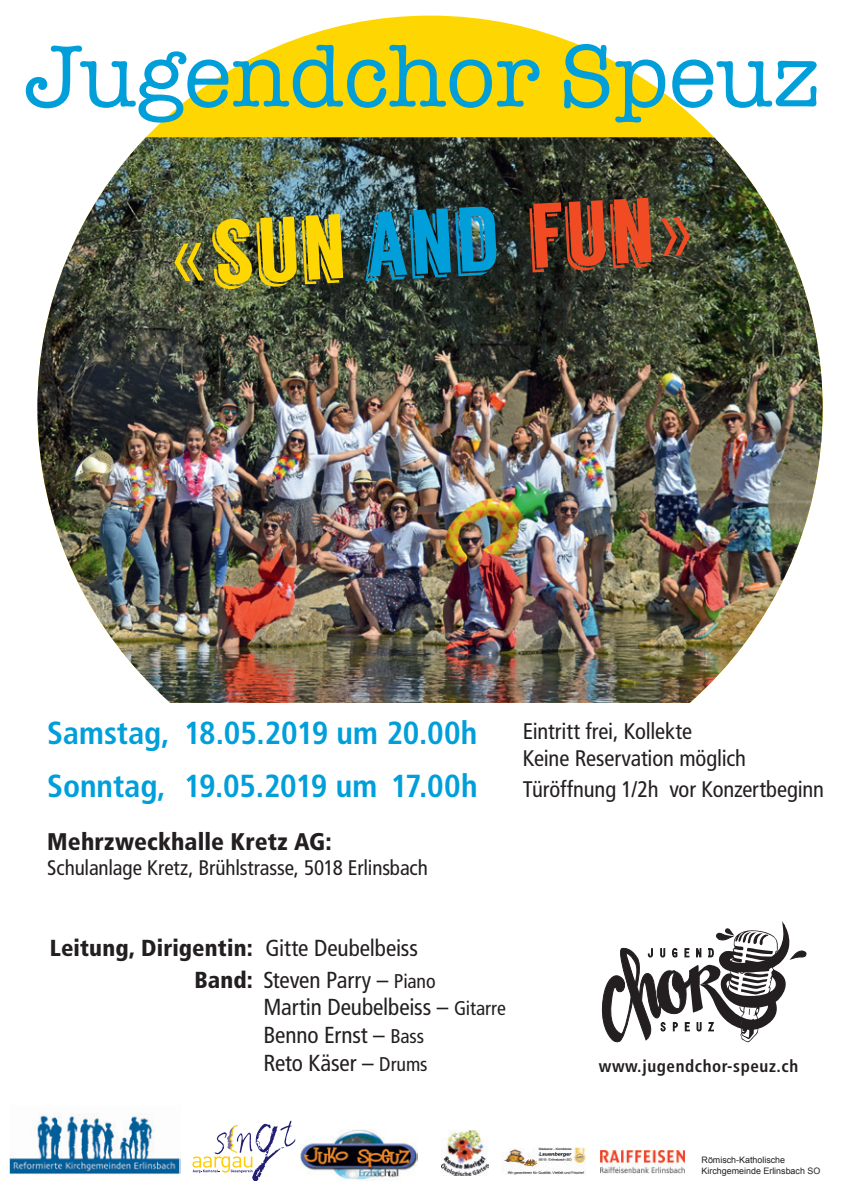
<style>
.page{position:relative;width:842px;height:1191px;background:#fff}
.page>*{position:absolute;margin:0;border:0;box-sizing:border-box;transform-origin:0 0}
.t1{font:91.6px "Langdon";color:#fed702}
.t2{font:90.4px "American Typewriter";color:#009fda}
.t3{font:700 condensed 31.8px/52.6px "Frutiger LT Std";letter-spacing:-.005em;color:#009fda}
.t4{font:900 condensed 24px "Frutiger LT Std";letter-spacing:.005em;color:#231f20}
.t5{font:condensed 23.2px/27.8px "Frutiger LT Std";letter-spacing:-.005em;color:#231f20}
.t6{font:condensed 22.6px/27px "Frutiger LT Std";letter-spacing:-.005em;color:#231f20}
.t7{font:condensed 21px "Frutiger LT Std";letter-spacing:-.005em;color:#231f20}
.t8{font:700 condensed 17px "Frutiger LT Std";letter-spacing:.035em;color:#231f20}
.t9{font:9px/10.6px "Arial";color:#231f20}
.s1{font-family:"Frutiger LT Std";font-weight:300;font-stretch:condensed}
.s2{color:#009fda}
.s3{color:#f04b22}
.s4{font-family:"Frutiger LT Std";font-weight:300;font-stretch:condensed;color:#f04b22}
.s5{font-weight:900}
.s6{font-size:19.8px}
</style>
<div class="page">
<div style="left:37px;top:16px;width:786px;height:785px;background:#fed702;border-radius:50%"></div>
<img style="left:37px;top:137px;width:786px;height:566px">
<img style="left:300px;top:1129px;width:117px;height:51px">
<img style="left:502px;top:1147px;width:84px;height:27px">
<img style="left:9px;top:1114px;width:172px;height:60px">
<img style="left:600px;top:1150px;width:85px;height:24px">
<svg style="left:192px;top:1120px;width:103px;height:60px"></svg>
<img style="left:442px;top:1130px;width:46px;height:45px">
<svg style="left:601px;top:924px;width:205px;height:119px"></svg>
<div style="left:0;top:703px;width:842px;height:137px;background:#fff"></div>
<h2 class="t2" style="left:24px;top:7px;width:798px">Jugendchor Speuz</h2>
<h1 class="t1" style="left:163px;top:202px;width:534px;rotate:-3deg"><span class="s1">«</span>sun <span class="s2">and</span> <span class="s3">fun</span><span class="s4">»</span></h1>
<h3 class="t3" style="left:47px;top:706px;width:432px">Samstag, 18.05.2019 um 20.00h<br>Sonntag, 19.05.2019 um 17.00h</h3>
<p class="t4" style="left:47px;top:826px;width:286px">Mehrzweckhalle Kretz AG:</p>
<p class="t7" style="left:47px;top:855px;width:382px">Schulanlage Kretz, Brühlstrasse, 5018 Erlinsbach</p>
<p class="t6" style="left:523px;top:717px;width:225px">Eintritt frei, Kollekte<br>Keine Reservation möglich</p>
<p class="t6" style="left:523px;top:775px;width:303px">Türöffnung 1/2h vor Konzertbeginn</p>
<p class="t5" style="left:194px;top:932px;width:243px;line-height:31.8px;text-indent:-145px"><span class="s5">Leitung, Dirigentin:</span> Gitte Deubelbeiss<br><span class="s5">Band:</span> Steven Parry – <span class="s6">Piano</span></p>
<p class="t5" style="left:263px;top:993px;width:244px">Martin Deubelbeiss – <span class="s6">Gitarre<br></span>Benno Ernst – <span class="s6">Bass<br></span>Reto Käser – <span class="s6">Drums</span></p>
<p class="t8" style="left:599px;top:1055px;width:201px">www.jugendchor-speuz.ch</p>
<p class="t9" style="left:701px;top:1154px;width:120px">Römisch-Katholische<br>Kirchgemeinde Erlinsbach SO</p>
</div>
